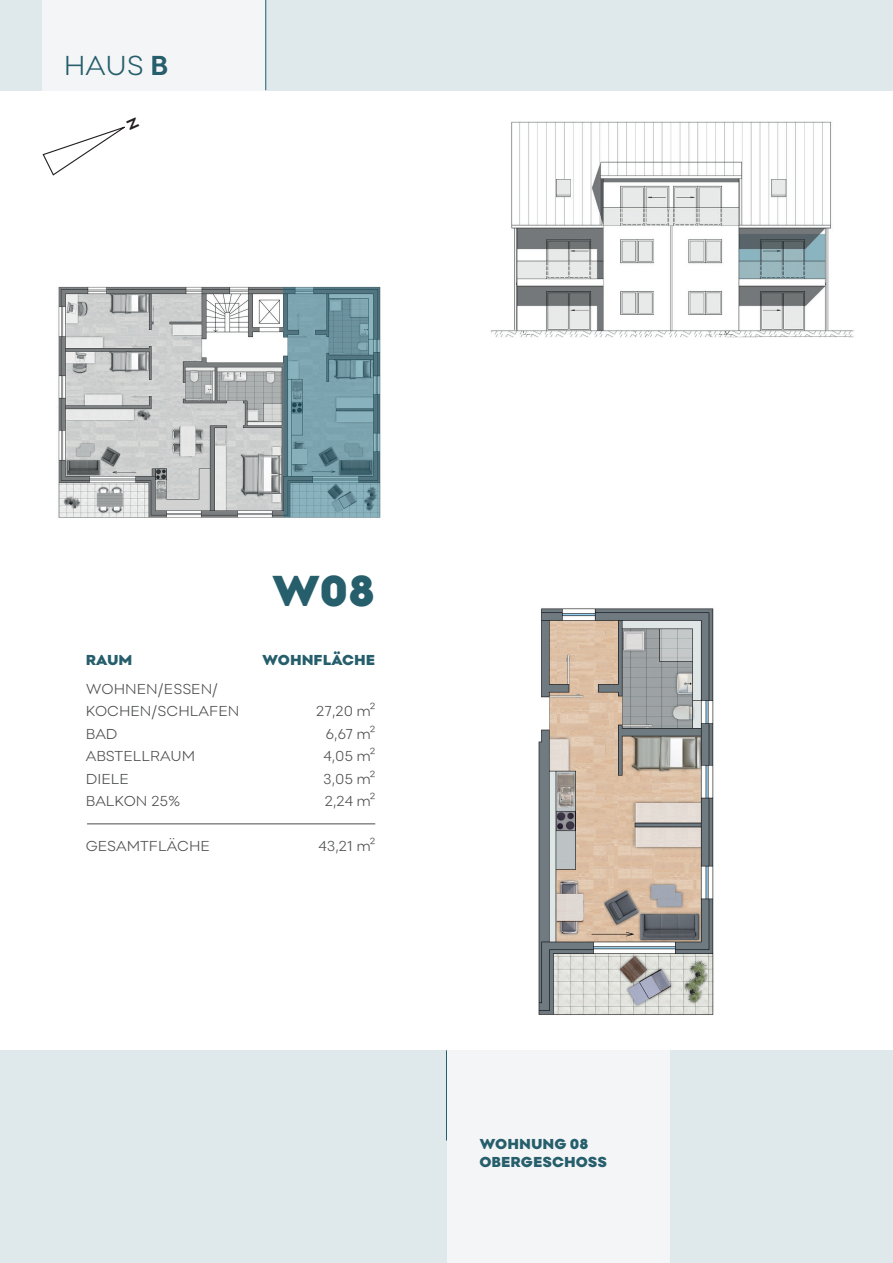
<style>
.page{position:relative;width:893px;height:1263px;background:#fff}
.page>*{position:absolute;margin:0;border:0;box-sizing:border-box;transform-origin:0 0}
.t1{font:900 45px "Point";color:#265e6c}
.t2{font:300 28.5px "Point";color:#265e6c}
.t3{font:300 15px/22.5px "Point";color:#4b4c4d}
.t4{font:900 15px/18px "Point";color:#265e6c}
.s1{font-weight:700}
</style>
<div class="page">
<hr style="left:87px;top:823px;width:288px;height:1px;background:#4b4c4d">
<img style="left:58px;top:286px;width:323px;height:232px">
<img style="left:491px;top:121px;width:363px;height:217px">
<img style="left:538px;top:608px;width:176px;height:407px">
<div style="left:0;top:0;width:893px;height:90px;background:#dfe8eb"></div>
<div style="left:0;top:1050px;width:893px;height:213px;background:#dfe8eb"></div>
<div style="left:447px;top:1050px;width:223px;height:213px;background:#f4f5f6"></div>
<hr style="left:446px;top:1050px;width:1px;height:90px;background:#265e6c">
<div style="left:43px;top:0;width:222px;height:90px;background:#f4f5f6"></div>
<hr style="left:265px;top:0;width:1px;height:90px;background:#265e6c">
<svg style="left:42px;top:126px;width:83px;height:50px"></svg>
<h2 class="t2" style="left:64px;top:48px;width:106px">HAUS <span class="s1">B</span></h2>
<h1 class="t1" style="left:272px;top:563px;width:105px">W08</h1>
<p class="t4" style="left:86px;top:651px;width:48px">RAUM</p>
<p class="t4" style="left:262px;top:651px;width:115px">WOHNFLÄCHE</p>
<p class="t3" style="left:86px;top:677px;width:155px">WOHNEN/ESSEN/<br>KOCHEN/SCHLAFEN<br>BAD<br>ABSTELLRAUM<br>DIELE<br>BALKON 25%</p>
<p class="t3" style="left:86px;top:835px;width:126px">GESAMTFLÄCHE</p>
<p class="t3" style="left:323px;top:700px;width:53px;text-align:justify;text-indent:-7px">27,20 m²<br>6,67 m²<br>4,05 m²<br>3,05 m²<br>2,24 m²</p>
<p class="t3" style="left:319px;top:835px;width:58px">43,21 m²</p>
<p class="t4" style="left:479px;top:1135px;width:129px">WOHNUNG 08<br>OBERGESCHOSS</p>
</div>
